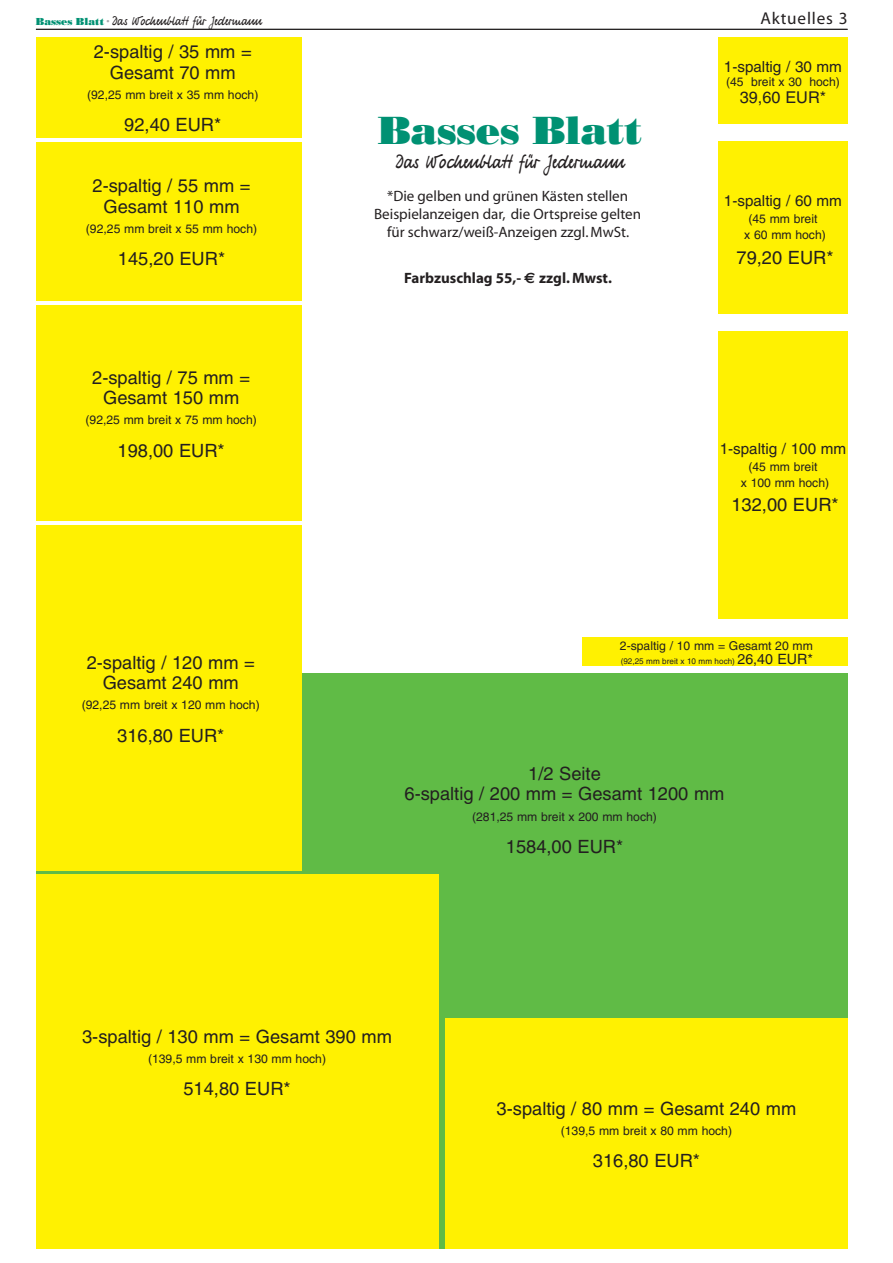
<style>
.page{position:relative;width:893px;height:1263px;background:#fff}
.page>*{position:absolute;margin:0;border:0;box-sizing:border-box;transform-origin:0 0}
.t1{font:39.15px "Bodoni Poster";color:#009173}
.t2{font:20.25px "Renate Handwriting";color:#231f20}
.t3{font:18.3px/20.2px "Helvetica";color:#231f20;text-align:center}
.t4{font:17.1px "Myriad";letter-spacing:.05em;color:#231f20}
.t5{font:16.2px "Helvetica";color:#231f20}
.t6{font:15.3px "Helvetica";color:#231f20}
.t7{font:15px/18px "Myriad";color:#231f20;text-align:center}
.t8{font:700 15px "Myriad";color:#231f20}
.t9{font:13.2px "Renate Handwriting";color:#231f20}
.t10{font:12.15px/16px "Helvetica";color:#231f20;text-align:center}
.t11{font:8.1px/10.2px "Helvetica";color:#231f20;text-align:center}
.s1{font-family:"Bodoni Poster";font-size:10.2px;color:#009173}
.s2{font-family:"Myriad";font-size:11.1px;color:#a8a9ad}
.s3{font-family:"Euro Sans"}
.s4{font-size:14.25px}
</style>
<div class="page">
<div style="left:36px;top:673px;width:811px;height:576px;background:#60bb46"></div>
<div style="left:36px;top:875px;width:402px;height:374px;background:#fff101"></div>
<div style="left:36px;top:525px;width:266px;height:345px;background:#fff101"></div>
<div style="left:36px;top:305px;width:266px;height:216px;background:#fff101"></div>
<div style="left:36px;top:142px;width:266px;height:159px;background:#fff101"></div>
<div style="left:582px;top:637px;width:265px;height:29px;background:#fff101"></div>
<div style="left:718px;top:37px;width:129px;height:87px;background:#fff101"></div>
<div style="left:718px;top:331px;width:129px;height:288px;background:#fff101"></div>
<div style="left:718px;top:141px;width:129px;height:173px;background:#fff101"></div>
<div style="left:445px;top:1019px;width:402px;height:230px;background:#fff101"></div>
<hr style="left:36px;top:29px;width:811px;height:1px;background:#231f20">
<div style="left:36px;top:37px;width:266px;height:101px;background:#fff101"></div>
<p class="t9" style="left:36px;top:13px;width:227px"><span class="s1">Basses Blatt</span> <span class="s2">•</span> Das Wochenblatt für Jedermann</p>
<p class="t4" style="left:760px;top:10px;width:89px">Aktuelles 3</p>
<p class="t3" style="left:94px;top:42px;width:159px">2-spaltig / 35 mm =<br>Gesamt 70 mm</p>
<p class="t10" style="left:87px;top:86px;width:173px">(92,25 mm breit x 35 mm hoch)</p>
<p class="t3" style="left:124px;top:115px;width:99px">92,40 EUR*</p>
<p class="t3" style="left:93px;top:176px;width:159px">2-spaltig / 55 mm =<br>Gesamt 110 mm</p>
<p class="t10" style="left:86px;top:221px;width:173px">(92,25 mm breit x 55 mm hoch)</p>
<p class="t3" style="left:118px;top:249px;width:109px">145,20 EUR*</p>
<p class="t3" style="left:92px;top:367px;width:159px">2-spaltig / 75 mm =<br>Gesamt 150 mm</p>
<p class="t10" style="left:86px;top:412px;width:173px">(92,25 mm breit x 75 mm hoch)</p>
<p class="t3" style="left:118px;top:440px;width:109px">198,00 EUR*</p>
<p class="t3" style="left:87px;top:652px;width:170px">2-spaltig / 120 mm =<br>Gesamt 240 mm</p>
<p class="t10" style="left:82px;top:697px;width:180px">(92,25 mm breit x 120 mm hoch)</p>
<p class="t3" style="left:117px;top:725px;width:109px">316,80 EUR*</p>
<h1 class="t1" style="left:378px;top:107px;width:265px">Basses Blatt</h1>
<p class="t2" style="left:395px;top:150px;width:231px">Das Wochenblatt für Jedermann</p>
<p class="t11" style="left:401px;top:208px;width:207px">die Preise gelten für schwarz/weiß-Anzeigen zzgl. MwSt. .</p>
<p class="t7" style="left:374px;top:188px;width:268px">*Die gelben und grünen Kästen stellen<br>Beispielanzeigen dar, die Ortspreise gelten für schwarz/weiß-Anzeigen zzgl. MwSt.</p>
<p class="t8" style="left:404px;top:270px;width:209px">Farbzuschlag 55,- <span class="s3">e</span> zzgl. Mwst.</p>
<p class="t6" style="left:724px;top:57px;width:120px">1-spaltig / 30 mm</p>
<p class="t10" style="left:726px;top:74px;width:115px">(45 breit x 30 hoch)</p>
<p class="t5" style="left:740px;top:88px;width:88px">39,60 EUR*</p>
<p class="t6" style="left:724px;top:191px;width:120px">1-spaltig / 60 mm</p>
<p class="t10" style="left:744px;top:211px;width:83px">(45 mm breit<br>x 60 mm hoch)</p>
<p class="t3" style="left:736px;top:247px;width:99px">79,20 EUR*</p>
<p class="t6" style="left:720px;top:439px;width:128px">1-spaltig / 100 mm</p>
<p class="t10" style="left:741px;top:459px;width:90px">(45 mm breit<br>x 100 mm hoch)</p>
<p class="t3" style="left:731px;top:495px;width:109px">132,00 EUR*</p>
<p class="t10" style="left:620px;top:638px;width:194px">2-spaltig / 10 mm = Gesamt 20 mm</p>
<p class="t11" style="left:621px;top:656px;width:194px">(92,25 mm breit x 10 mm hoch) <span class="s4">26,40 EUR*</span></p>
<p class="t3" style="left:404px;top:763px;width:321px">1/2 Seite<br>6-spaltig / 200 mm = Gesamt 1200 mm</p>
<p class="t10" style="left:472px;top:808px;width:186px">(281,25 mm breit x 200 mm hoch)</p>
<p class="t3" style="left:506px;top:836px;width:119px">1584,00 EUR*</p>
<p class="t3" style="left:82px;top:1026px;width:311px">3-spaltig / 130 mm = Gesamt 390 mm</p>
<p class="t10" style="left:148px;top:1050px;width:180px">(139,5 mm breit x 130 mm hoch)</p>
<p class="t3" style="left:183px;top:1079px;width:109px">514,80 EUR*</p>
<p class="t3" style="left:497px;top:1098px;width:301px">3-spaltig / 80 mm = Gesamt 240 mm</p>
<p class="t10" style="left:561px;top:1122px;width:173px">(139,5 mm breit x 80 mm hoch)</p>
<p class="t3" style="left:593px;top:1151px;width:109px">316,80 EUR*</p>
</div>
